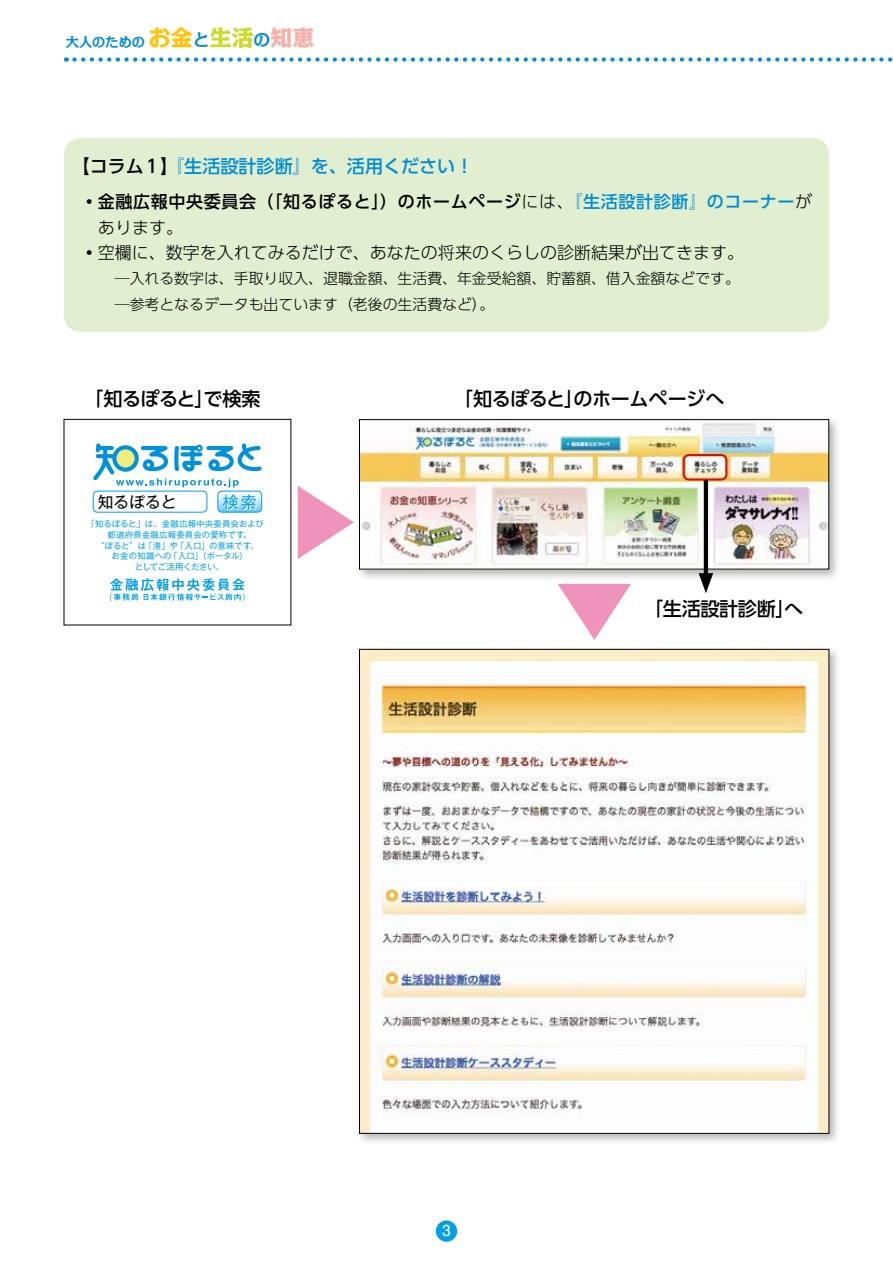
<style>
.page{position:relative;width:893px;height:1263px;background:#fff}
.page>*{position:absolute;margin:0;border:0;box-sizing:border-box;transform-origin:0 0}
.t1{font:800 22.05px "Kakumin Pro";color:#fbc511}
.t2{font:500 19.2px "UD Shin Go Pro";letter-spacing:-.02em;color:#000}
.t3{font:500 18px "UD Shin Go Pro";color:#008cd6}
.t4{font:300 16.95px "UD Shin Go Pro";color:#000}
.t5{font:500 16.95px "UD Shin Go Pro";letter-spacing:.04em;color:#000}
.t6{font:15.75px "Gothic MB101 Pro";color:#000}
.t7{font:15.75px "Gothic MB101 Pro";color:#00a0e9}
.t8{font:300 14.85px/25.5px "UD Shin Go Pro";color:#000}
.t9{font:500 13.8px "Shin M Go Pro";color:#fff}
.t10{font:700 13.2px "Kakumin Pro";color:#008cd6}
.t11{font:8.4px "Gothic MB101 Pro";letter-spacing:.01em;color:#00a0e9}
.t12{font:8.4px "Gothic MB101 Pro";letter-spacing:-.045em;color:#00a0e9}
.s1{font-weight:700;font-size:16.8px;color:#008cd6}
.s2{color:#cadb2a}
.s3{color:#f5b1a9}
.s4{color:#000}
.s5{font-weight:300}
.s6{color:#008cd6}
.s7{font-size:16.95px}
</style>
<div class="page">
<div style="left:64px;top:138px;width:765px;height:194px;background:#e1eecf;border-radius:17px"></div>
<svg style="left:110px;top:578px;width:135px;height:23px"></svg>
<svg style="left:93px;top:443px;width:169px;height:69px"></svg>
<div style="left:218px;top:491px;width:44px;height:21px;border:1px solid #00a0e9;border-radius:4px"></div>
<svg style="left:224px;top:495px;width:33px;height:15px"></svg>
<div style="left:436px;top:1220px;width:21px;height:22px;background:#00a0e9;border-radius:50%"></div>
<svg style="left:74px;top:57px;width:819px;height:5px"></svg>
<div style="left:355px;top:415px;width:487px;height:167px;background:#000;opacity:.3"></div>
<img style="left:361px;top:421px;width:466px;height:146px">
<div style="left:359px;top:419px;width:470px;height:150px;border:1px solid #000"></div>
<div style="left:683px;top:454px;width:44px;height:27px;border:2px solid #d0121b;border-radius:5px"></div>
<div style="left:355px;top:645px;width:487px;height:501px;background:#000;opacity:.3"></div>
<img style="left:361px;top:651px;width:466px;height:481px">
<svg style="left:298px;top:486px;width:56px;height:73px"></svg>
<svg style="left:558px;top:584px;width:73px;height:56px"></svg>
<hr style="left:704px;top:480px;width:4px;height:101px;background:#000">
<svg style="left:699px;top:573px;width:14px;height:20px"></svg>
<h1 class="t1" style="left:149px;top:20px;width:167px">お金<span class="s1">と</span><span class="s2">生活</span><span class="s1">の</span><span class="s3">知恵</span></h1>
<h3 class="t10" style="left:66px;top:32px;width:81px">大人のための</h3>
<h3 class="t3" style="left:72px;top:152px;width:403px"><span class="s4">【コラム1】</span>『生活設計診断』を、活用ください！</h3>
<h3 class="t5" style="left:81px;top:188px;width:733px"><span class="s5">・</span>金融広報中央委員会（「知るぽると」）のホームページ<span class="s5">には、</span><span class="s6">『生活設計診断』のコーナー</span><span class="s5">が</span></h3>
<h3 class="t4" style="left:98px;top:214px;width:87px">あります。</h3>
<h3 class="t4" style="left:81px;top:239px;width:665px">・空欄に、数字を入れてみるだけで、あなたの将来のくらしの診断結果が出てきます。</h3>
<h3 class="t8" style="left:98px;top:265px;width:644px"><span class="s7">　</span>─入れる数字は、手取り収入、退職金額、生活費、年金受給額、貯蓄額、借入金額などです。<span class="s7">　</span>─参考となるデータも出ています（老後の生活費など）。</h3>
<h2 class="t2" style="left:84px;top:384px;width:178px">「知るぽると」で検索</h2>
<h3 class="t6" style="left:98px;top:489px;width:80px">知るぽると</h3>
<h3 class="t7" style="left:223px;top:489px;width:35px">検索</h3>
<p class="t11" style="left:87px;top:517px;width:179px">「知るぽると」は、金融広報中央委員会および</p>
<p class="t11" style="left:107px;top:528px;width:146px">都道府県金融広報委員会の愛称です。</p>
<p class="t11" style="left:96px;top:538px;width:164px">“ぽると”は「港」や「入口」の意味です。</p>
<p class="t11" style="left:111px;top:549px;width:138px">お金の知識への「入口」（ポータル）</p>
<p class="t12" style="left:135px;top:559px;width:91px">としてご活用ください。</p>
<h2 class="t2" style="left:454px;top:384px;width:272px">「知るぽると」のホームページへ</h2>
<h2 class="t2" style="left:644px;top:593px;width:161px">「生活設計診断」へ</h2>
<h3 class="t9" style="left:442px;top:1220px;width:10px">3</h3>
</div>
